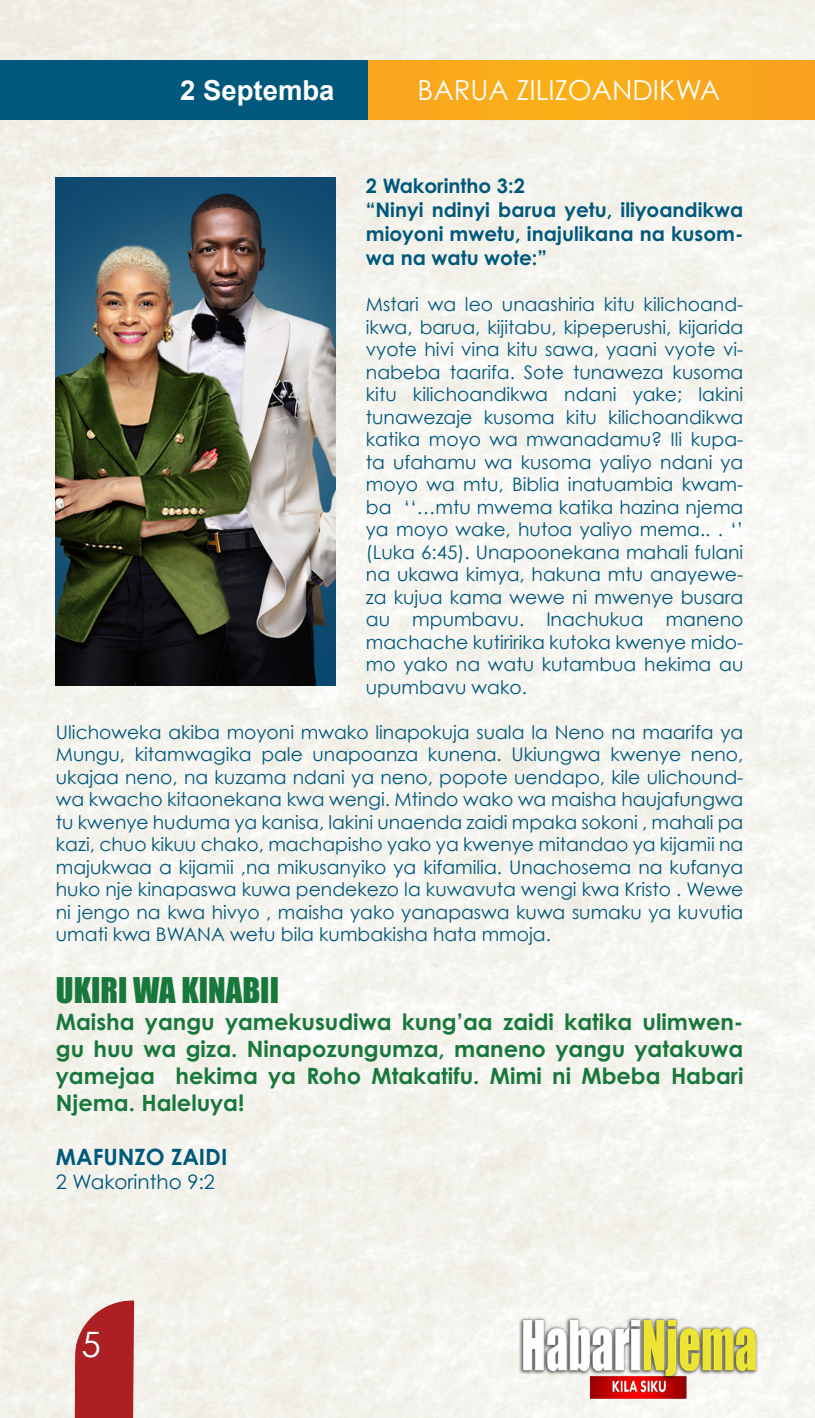
<style>
.page{position:relative;width:815px;height:1418px;background:#fff}
.page>*{position:absolute;margin:0;border:0;box-sizing:border-box;transform-origin:0 0}
.t1{font:35px "Century Gothic";color:#fff}
.t2{font:32.5px "Impact";color:#18783c}
.t3{font:27.5px "Century Gothic";color:#fff}
.t4{font:700 27.5px "Arial";color:#fff}
.t5{font:700 22.5px/27px "Century Gothic Pro";color:#18783c;text-align:justify}
.t6{font:700 22.5px "Century Gothic Pro";color:#00587c}
.t7{font:700 20px/24px "Century Gothic Pro";color:#00587c;text-align:justify}
.t8{font:20px "Century Gothic";color:#00587c}
.t9{font:18.75px/22.5px "Century Gothic";color:#00587c;text-align:justify}
</style>
<div class="page">
<img style="left:0;top:0;width:815px;height:1417px">
<div style="left:139px;top:60px;width:676px;height:60px;background:#faa91c"></div>
<div style="left:0;top:60px;width:368px;height:60px;background:#00587c"></div>
<svg style="left:73px;top:1300px;width:61px;height:117px;background:#b53c3e"></svg>
<img style="left:516px;top:1310px;width:245px;height:94px">
<img style="left:56px;top:178px;width:280px;height:507px">
<p class="t4" style="left:180px;top:72px;width:156px">2 Septemba</p>
<p class="t3" style="left:418px;top:73px;width:304px">BARUA ZILIZOANDIKWA</p>
<p class="t7" style="left:366px;top:173px;width:161px">2 Wakorintho 3:2</p>
<p class="t7" style="left:366px;top:197px;width:379px">“Ninyi ndinyi barua yetu, iliyoandikwa mioyoni mwetu, inajulikana na kusom&shy;wa na watu wote:”</p>
<p class="t9" style="left:366px;top:293px;width:379px">Mstari wa leo unaashiria kitu kilichoand&shy;ikwa, barua, kijitabu, kipeperushi, kijarida vyote hivi vina kitu sawa, yaani vyote vi&shy;nabeba taarifa. Sote tunaweza kusoma kitu kilichoandikwa ndani yake; lakini tunawezaje kusoma kitu kilichoandikwa katika moyo wa mwanadamu? Ili kupa&shy;ta ufahamu wa kusoma yaliyo ndani ya moyo wa mtu, Biblia inatuambia kwam&shy;ba ‘‘…mtu mwema katika hazina njema ya moyo wake, hutoa yaliyo mema.. . ‘’ (Luka 6:45). Unapoonekana mahali fulani na ukawa kimya, hakuna mtu anayewe&shy;za kujua kama wewe ni mwenye busara au mpumbavu. Inachukua maneno machache kutiririka kutoka kwenye mido&shy;mo yako na watu kutambua hekima au upumbavu wako.</p>
<p class="t9" style="left:56px;top:720px;width:689px">Ulichoweka akiba moyoni mwako linapokuja suala la Neno na maarifa ya Mungu, kitamwagika pale unapoanza kunena. Ukiungwa kwenye neno, ukajaa neno, na kuzama ndani ya neno, popote uendapo, kile ulichound&shy;wa kwacho kitaonekana kwa wengi. Mtindo wako wa maisha haujafungwa tu kwenye huduma ya kanisa, lakini unaenda zaidi mpaka sokoni , mahali pa kazi, chuo kikuu chako, machapisho yako ya kwenye mitandao ya kijamii na majukwaa a kijamii ,na mikusanyiko ya kifamilia. Unachosema na kufanya huko nje kinapaswa kuwa pendekezo la kuwavuta wengi kwa Kristo . Wewe ni jengo na kwa hivyo , maisha yako yanapaswa kuwa sumaku ya kuvutia umati kwa BWANA wetu bila kumbakisha hata mmoja.</p>
<p class="t2" style="left:56px;top:965px;width:225px">UKIRI WA KINABII</p>
<p class="t5" style="left:56px;top:1007px;width:689px">Maisha yangu yamekusudiwa kung’aa zaidi katika ulimwen&shy;gu huu wa giza. Ninapozungumza, maneno yangu yatakuwa yamejaa hekima ya Roho Mtakatifu. Mimi ni Mbeba Habari Njema. Haleluya!</p>
<p class="t6" style="left:56px;top:1142px;width:173px">MAFUNZO ZAIDI</p>
<p class="t8" style="left:56px;top:1169px;width:161px">2 Wakorintho 9:2</p>
<h1 class="t1" style="left:82px;top:1322px;width:21px">5</h1>
</div>
